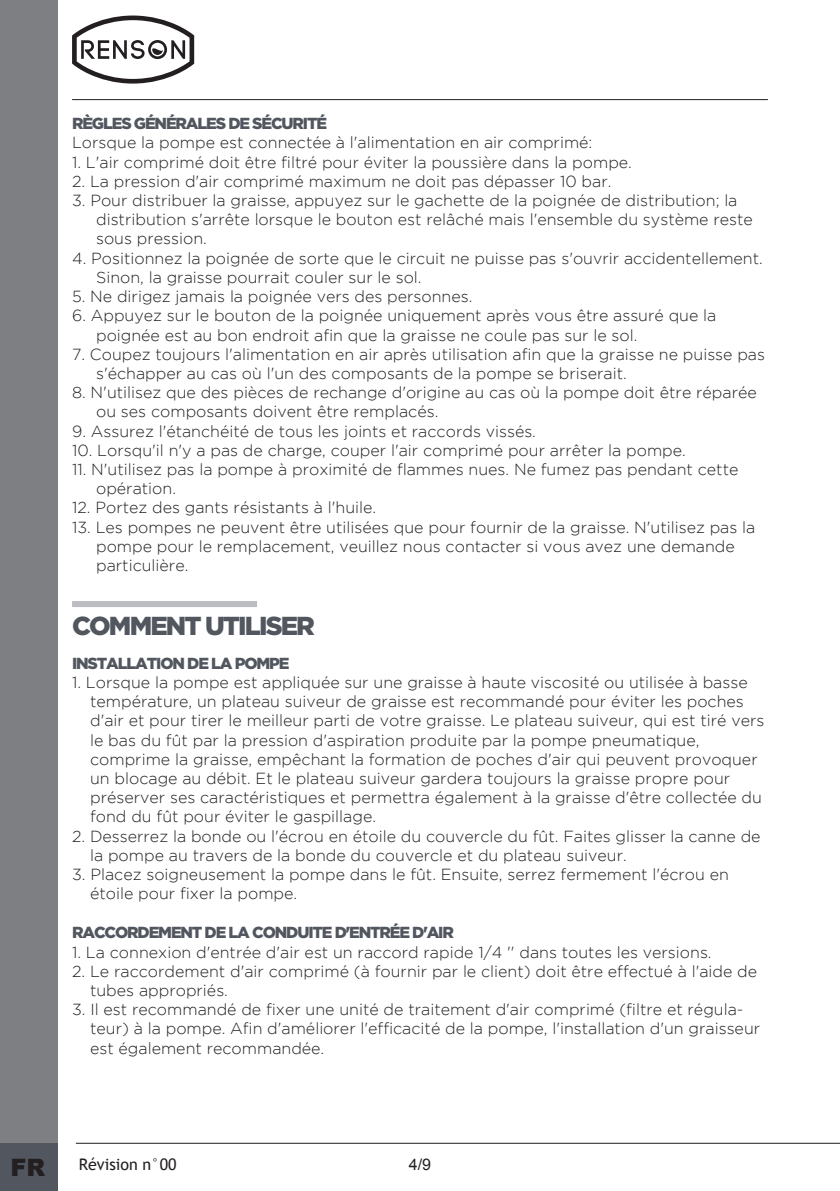
<style>
.page{position:relative;width:840px;height:1191px;background:#fff}
.page>*{position:absolute;margin:0;border:0;box-sizing:border-box;transform-origin:0 0}
.t1{font:900 26px "Gotham";letter-spacing:-.07em;color:#52575f}
.t2{font:900 24px "Arial";color:#231f20}
.t3{font:300 16px/19.2px "Gotham";color:#231f20}
.t4{font:900 16px "Gotham";letter-spacing:-.07em;color:#52575f}
.t5{font:16px "Trebuchet MS";color:#231f20}
.t6{font:16px "Arial";color:#231f20}
</style>
<div class="page">
<div style="left:72px;top:601px;width:185px;height:6px;background:#bcbdc0"></div>
<div style="left:0;top:0;width:57px;height:1191px;background:#7d7f82"></div>
<hr style="left:76px;top:1142px;width:763px;height:1px;background:#231f20">
<div style="left:0;top:1143px;width:57px;height:48px;background:#52575f"></div>
<svg style="left:72px;top:16px;width:122px;height:68px"></svg>
<hr style="left:72px;top:99px;width:695px;height:1px;background:#231f20">
<p class="t4" style="left:72px;top:114px;width:256px">RÈGLES GÉNÉRALES DE SÉCURITÉ</p>
<p class="t3" style="left:72px;top:133px;width:521px">Lorsque la pompe est connectée à l'alimentation en air comprimé:</p>
<p class="t3" style="left:72px;top:152px;width:561px">1. L'air comprimé doit être filtré pour éviter la poussière dans la pompe.</p>
<p class="t3" style="left:72px;top:171px;width:540px">2. La pression d'air comprimé maximum ne doit pas dépasser 10 bar.</p>
<p class="t3" style="left:96px;top:191px;width:658px;text-indent:-24px">3. Pour distribuer la graisse, appuyez sur le gachette de la poignée de distribution; la distribution s'arrête lorsque le bouton est relâché mais l'ensemble du système reste sous pression.</p>
<p class="t3" style="left:96px;top:248px;width:668px;text-indent:-24px">4. Positionnez la poignée de sorte que le circuit ne puisse pas s'ouvrir accidentellement.<br>Sinon, la graisse pourrait couler sur le sol.</p>
<p class="t3" style="left:72px;top:287px;width:401px">5. Ne dirigez jamais la poignée vers des personnes.</p>
<p class="t3" style="left:96px;top:306px;width:621px;text-indent:-24px">6. Appuyez sur le bouton de la poignée uniquement après vous être assuré que la poignée est au bon endroit afin que la graisse ne coule pas sur le sol.</p>
<p class="t3" style="left:96px;top:344px;width:670px;text-indent:-24px">7. Coupez toujours l'alimentation en air après utilisation afin que la graisse ne puisse pas s'échapper au cas où l'un des composants de la pompe se briserait.</p>
<p class="t3" style="left:96px;top:383px;width:661px;text-indent:-24px">8. N'utilisez que des pièces de rechange d'origine au cas où la pompe doit être réparée ou ses composants doivent être remplacés.</p>
<p class="t3" style="left:72px;top:421px;width:465px">9. Assurez l'étanchéité de tous les joints et raccords vissés.</p>
<p class="t3" style="left:72px;top:440px;width:615px">10. Lorsqu'il n'y a pas de charge, couper l'air comprimé pour arrêter la pompe.</p>
<p class="t3" style="left:96px;top:459px;width:643px;text-indent:-24px">11. N'utilisez pas la pompe à proximité de flammes nues. Ne fumez pas pendant cette opération.</p>
<p class="t3" style="left:72px;top:498px;width:305px">12. Portez des gants résistants à l'huile.</p>
<p class="t3" style="left:96px;top:517px;width:660px;text-indent:-24px">13. Les pompes ne peuvent être utilisées que pour fournir de la graisse. N'utilisez pas la pompe pour le remplacement, veuillez nous contacter si vous avez une demande particulière.</p>
<h1 class="t1" style="left:72px;top:611px;width:244px">COMMENT UTILISER</h1>
<p class="t4" style="left:72px;top:654px;width:219px">INSTALLATION DE LA POMPE</p>
<p class="t3" style="left:90px;top:672px;width:675px;text-indent:-18px">1. Lorsque la pompe est appliquée sur une graisse à haute viscosité ou utilisée à basse température, un plateau suiveur de graisse est recommandé pour éviter les poches d'air et pour tirer le meilleur parti de votre graisse. Le plateau suiveur, qui est tiré vers le bas du fût par la pression d'aspiration produite par la pompe pneumatique, comprime la graisse, empêchant la formation de poches d'air qui peuvent provoquer un blocage au débit. Et le plateau suiveur gardera toujours la graisse propre pour préserver ses caractéristiques et permettra également à la graisse d'être collectée du fond du fût pour éviter le gaspillage.</p>
<p class="t3" style="left:90px;top:826px;width:671px;text-indent:-18px">2. Desserrez la bonde ou l'écrou en étoile du couvercle du fût. Faites glisser la canne de la pompe au travers de la bonde du couvercle et du plateau suiveur.</p>
<p class="t3" style="left:90px;top:864px;width:640px;text-indent:-18px">3. Placez soigneusement la pompe dans le fût. Ensuite, serrez fermement l'écrou en étoile pour fixer la pompe.</p>
<p class="t4" style="left:72px;top:923px;width:383px">RACCORDEMENT DE LA CONDUITE D'ENTRÉE D'AIR</p>
<p class="t3" style="left:72px;top:942px;width:640px">1. La connexion d'entrée d'air est un raccord rapide 1/4 '' dans toutes les versions.</p>
<p class="t3" style="left:90px;top:961px;width:668px;text-indent:-18px">2. Le raccordement d'air comprimé (à fournir par le client) doit être effectué à l'aide de tubes appropriés.</p>
<p class="t3" style="left:90px;top:999px;width:671px;text-indent:-18px">3. Il est recommandé de fixer une unité de traitement d'air comprimé (filtre et régula&shy;teur) à la pompe. Afin d'améliorer l'efficacité de la pompe, l'installation d'un graisseur est également recommandée.</p>
<h2 class="t2" style="left:11px;top:1150px;width:36px">FR</h2>
<p class="t5" style="left:79px;top:1154px;width:99px">Révision n°00</p>
<p class="t6" style="left:408px;top:1153px;width:24px">4/9</p>
</div>
